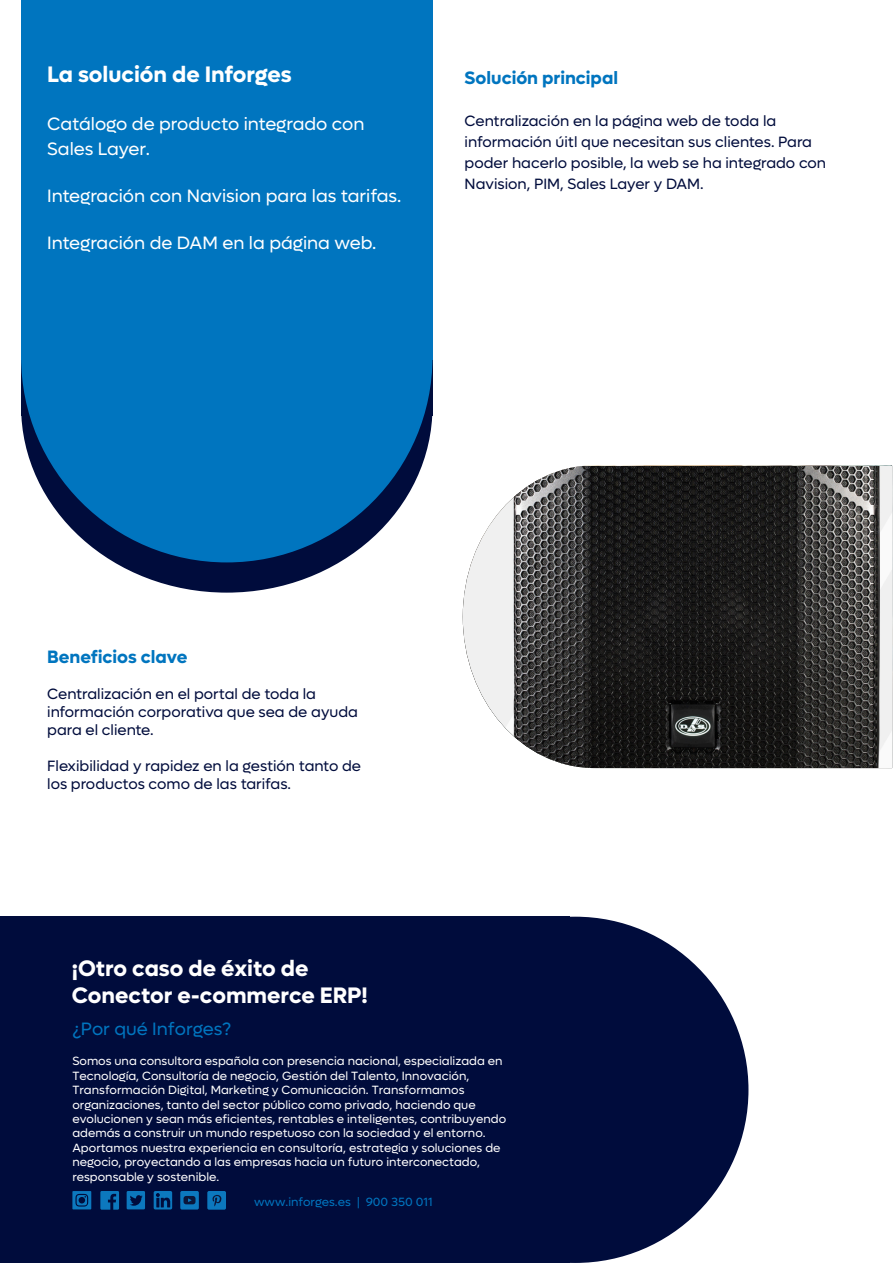
<style>
.page{position:relative;width:894px;height:1263px;background:#fff}
.page>*{position:absolute;margin:0;border:0;box-sizing:border-box;transform-origin:0 0}
.t1{font:700 22.5px/27px "Lufga";color:#fff}
.t2{font:18px/25.5px "Lufga";color:#fff}
.t3{font:700 18px "Lufga";color:#0075bf}
.t4{font:18px "Lufga";color:#0075bf}
.t5{font:15px/21px "Lufga";color:#000c3c}
.t6{font:12px/14.4px "Lufga";color:#fff}
.t7{font:12px "Lufga";color:#0075bf}
</style>
<div class="page">
<div style="left:0;top:917px;width:569px;height:346px;background:#000c3c"></div>
<div style="left:402px;top:917px;width:346px;height:346px;background:#000c3c;border-radius:50%"></div>
<div style="left:21px;top:220px;width:411px;height:373px;background:#000c3c;border-radius:50%"></div>
<div style="left:21px;top:151px;width:411px;height:411px;background:#0075bf;border-radius:50%"></div>
<div style="left:21px;top:0;width:411px;height:360px;background:#0075bf"></div>
<img style="left:462px;top:466px;width:429px;height:302px">
<svg style="left:72px;top:1191px;width:19px;height:18px"></svg>
<svg style="left:100px;top:1191px;width:19px;height:19px"></svg>
<svg style="left:127px;top:1191px;width:18px;height:18px"></svg>
<svg style="left:154px;top:1191px;width:18px;height:18px"></svg>
<div style="left:180px;top:1191px;width:19px;height:18px;background:#0c78be;border-radius:2px"></div>
<svg style="left:183px;top:1196px;width:12px;height:8px"></svg>
<div style="left:207px;top:1191px;width:19px;height:19px;background:#0c78be;border-radius:2px"></div>
<svg style="left:212px;top:1195px;width:9px;height:11px"></svg>
<h1 class="t1" style="left:47px;top:63px;width:246px">La solución de Inforges</h1>
<h2 class="t2" style="left:47px;top:112px;width:319px">Catálogo de producto integrado con<br>Sales Layer.</h2>
<h2 class="t2" style="left:47px;top:184px;width:356px">Integración con Navision para las tarifas.</h2>
<h2 class="t2" style="left:47px;top:231px;width:330px">Integración de DAM en la página web.</h2>
<h2 class="t3" style="left:464px;top:70px;width:155px">Solución principal</h2>
<p class="t5" style="left:464px;top:112px;width:363px">Centralización en la página web de toda la información úitl que necesitan sus clientes. Para poder hacerlo posible, la web se ha integrado con Navision, PIM, Sales Layer y DAM.</p>
<h2 class="t3" style="left:47px;top:649px;width:142px">Beneficios clave</h2>
<p class="t5" style="left:47px;top:686px;width:312px;line-height:18px">Centralización en el portal de toda la información corporativa que sea de ayuda para el cliente.</p>
<p class="t5" style="left:47px;top:758px;width:315px;line-height:18px">Flexibilidad y rapidez en la gestión tanto de los productos como de las tarifas.</p>
<h1 class="t1" style="left:72px;top:956px;width:297px">¡Otro caso de éxito de<br>Conector e-commerce ERP!</h1>
<h2 class="t4" style="left:72px;top:1021px;width:160px">¿Por qué Inforges?</h2>
<p class="t6" style="left:72px;top:1054px;width:435px">Somos una consultora española con presencia nacional, especializada en Tecnología, Consultoría de negocio, Gestión del Talento, Innovación, Transformación Digital, Marketing y Comunicación. Transformamos organizaciones, tanto del sector público como privado, haciendo que evolucionen y sean más eficientes, rentables e inteligentes, contribuyendo además a construir un mundo respetuoso con la sociedad y el entorno.<br>Aportamos nuestra experiencia en consultoría, estrategia y soluciones de negocio, proyectando a las empresas hacia un futuro interconectado, responsable y sostenible.</p>
<p class="t7" style="left:254px;top:1197px;width:180px">www.inforges.es | 900 350 011</p>
</div>
